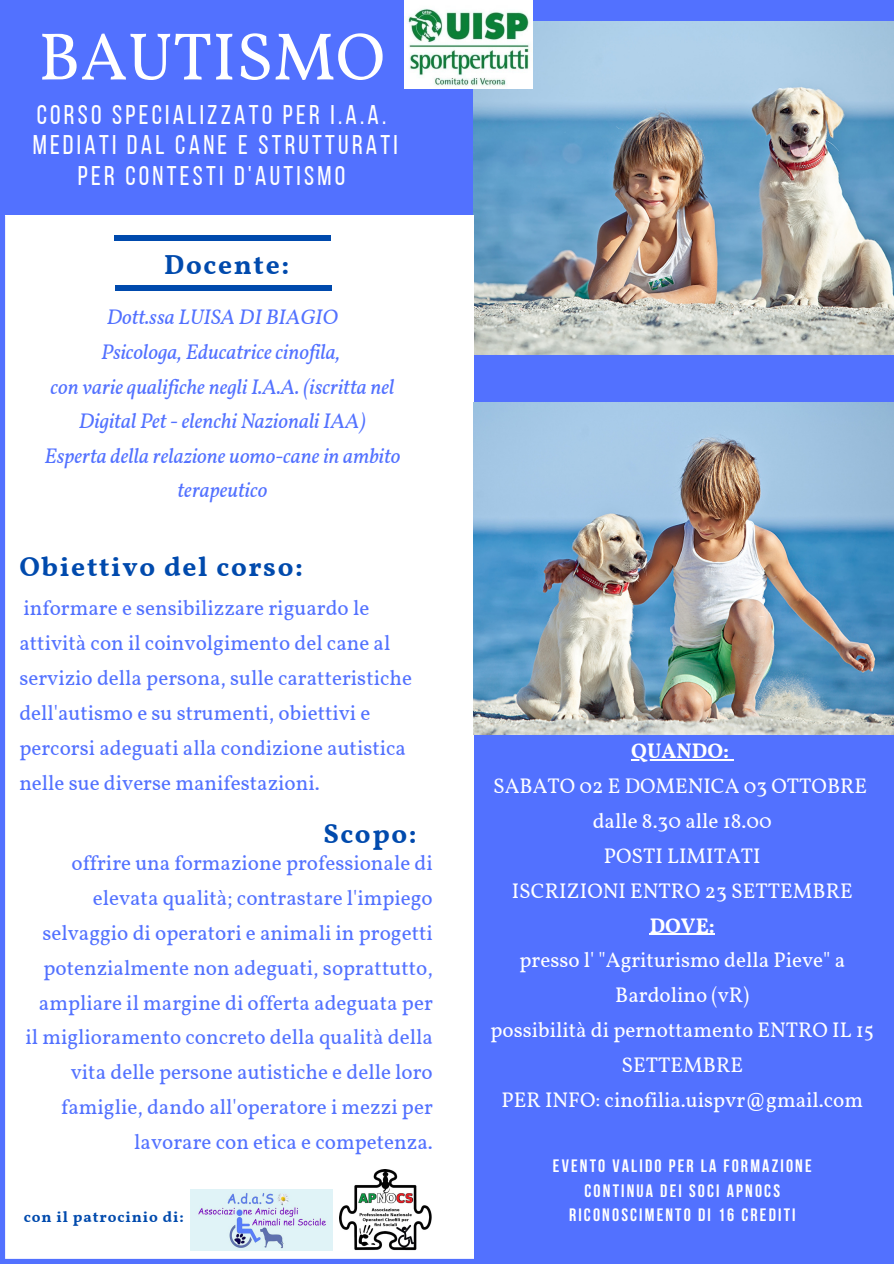
<style>
.page{position:relative;width:894px;height:1264px;background:#fff}
.page>*{position:absolute;margin:0;border:0;box-sizing:border-box;transform-origin:0 0}
.t1{font:67.2px "Vollkorn";color:#fff}
.t2{font:700 27.45px "Vollkorn";letter-spacing:.06em;color:#004aad}
.t3{font:27px/30.5px "Bebas Neue";letter-spacing:.12em;color:#fff;text-align:center}
.t4{font:21.15px/35px "Vollkorn";color:#5271ff}
.t5{font:21.15px/35px "Vollkorn";color:#fff;text-align:center}
.t6{font:italic 21.15px/34.7px "Vollkorn";color:#5271ff;text-align:center}
.t7{font:700 21.15px "Vollkorn";color:#fff}
.t8{font:700 18px/24.8px "Bebas Neue";letter-spacing:.12em;color:#fff;text-align:center}
.t9{font:700 15.3px "Vollkorn";letter-spacing:.06em;color:#004aad}
</style>
<div class="page">
<div style="left:0;top:0;width:893px;height:1263px;background:#5271ff"></div>
<img style="left:473px;top:22px;width:420px;height:332px">
<div style="left:0;top:216px;width:473px;height:1047px;background:#fff"></div>
<div style="left:114px;top:235px;width:217px;height:6px;background:#004aad"></div>
<div style="left:115px;top:285px;width:217px;height:6px;background:#004aad"></div>
<hr style="left:631px;top:759px;width:98px;height:1px;background:#fff">
<hr style="left:649px;top:933px;width:65px;height:1px;background:#fff">
<img style="left:473px;top:402px;width:420px;height:333px">
<img style="left:404px;top:0;width:128px;height:89px">
<img style="left:190px;top:1189px;width:142px;height:60px">
<img style="left:339px;top:1169px;width:93px;height:82px">
<div style="left:0;top:216px;width:5px;height:1044px;background:#5271ff"></div>
<div style="left:4px;top:1258px;width:474px;height:5px;background:#5271ff"></div>
<p class="t1" style="left:38px;top:15px;width:348px">BAUTISMO</p>
<p class="t3" style="left:37px;top:102px;width:351px">CORSO SPECIALIZZATO PER I.A.A.</p>
<p class="t3" style="left:33px;top:132px;width:366px">MEDIATI DAL CANE E STRUTTURATI<br>PER CONTESTI D'AUTISMO</p>
<p class="t2" style="left:164px;top:247px;width:126px">Docente:</p>
<p class="t6" style="left:107px;top:301px;width:233px">Dott.ssa LUISA DI BIAGIO</p>
<p class="t6" style="left:101px;top:336px;width:240px">Psicologa, Educatrice cinofila,</p>
<p class="t6" style="left:50px;top:371px;width:345px">con varie qualifiche negli I.A.A. (iscritta nel<br>Digital Pet - elenchi Nazionali IAA)</p>
<p class="t6" style="left:45px;top:440px;width:357px">Esperta della relazione uomo-cane in ambito terapeutico</p>
<p class="t2" style="left:19px;top:549px;width:285px">Obiettivo del corso:</p>
<p class="t4" style="left:19px;top:592px;width:394px">informare e sensibilizzare riguardo le attività con il coinvolgimento del cane al servizio della persona, sulle caratteristiche dell'autismo e su strumenti, obiettivi e percorsi adeguati alla condizione autistica nelle sue diverse manifestazioni.</p>
<p class="t2" style="left:323px;top:816px;width:95px">Scopo:</p>
<p class="t4" style="left:26px;top:847px;width:408px;text-align:right">offrire una formazione professionale di elevata qualità; contrastare l'impiego selvaggio di operatori e animali in progetti potenzialmente non adeguati, soprattutto, ampliare il margine di offerta adeguata per il miglioramento concreto della qualità della vita delle persone autistiche e delle loro famiglie, dando all'operatore i mezzi per lavorare con etica e competenza.</p>
<p class="t9" style="left:24px;top:1207px;width:162px">con il patrocinio di:</p>
<p class="t7" style="left:631px;top:737px;width:99px">QUANDO:</p>
<p class="t5" style="left:493px;top:770px;width:375px">SABATO 02 E DOMENICA 03 OTTOBRE</p>
<p class="t5" style="left:592px;top:804px;width:181px">dalle 8.30 alle 18.00</p>
<p class="t5" style="left:603px;top:839px;width:158px">POSTI LIMITATI</p>
<p class="t5" style="left:511px;top:874px;width:342px">ISCRIZIONI ENTRO 23 SETTEMBRE</p>
<p class="t7" style="left:649px;top:912px;width:67px">DOVE:</p>
<p class="t5" style="left:519px;top:944px;width:327px">presso l' "Agriturismo della Pieve" a<br>Bardolino (vR)</p>
<p class="t5" style="left:490px;top:1014px;width:385px">possibilità di pernottamento ENTRO IL 15<br>SETTEMBRE</p>
<p class="t5" style="left:501px;top:1084px;width:363px">PER INFO: cinofilia.uispvr@gmail.com</p>
<p class="t8" style="left:553px;top:1154px;width:260px">EVENTO VALIDO PER LA FORMAZIONE<br>CONTINUA DEI SOCI APNOCS<br>RICONOSCIMENTO DI 16 CREDITI</p>
</div>
